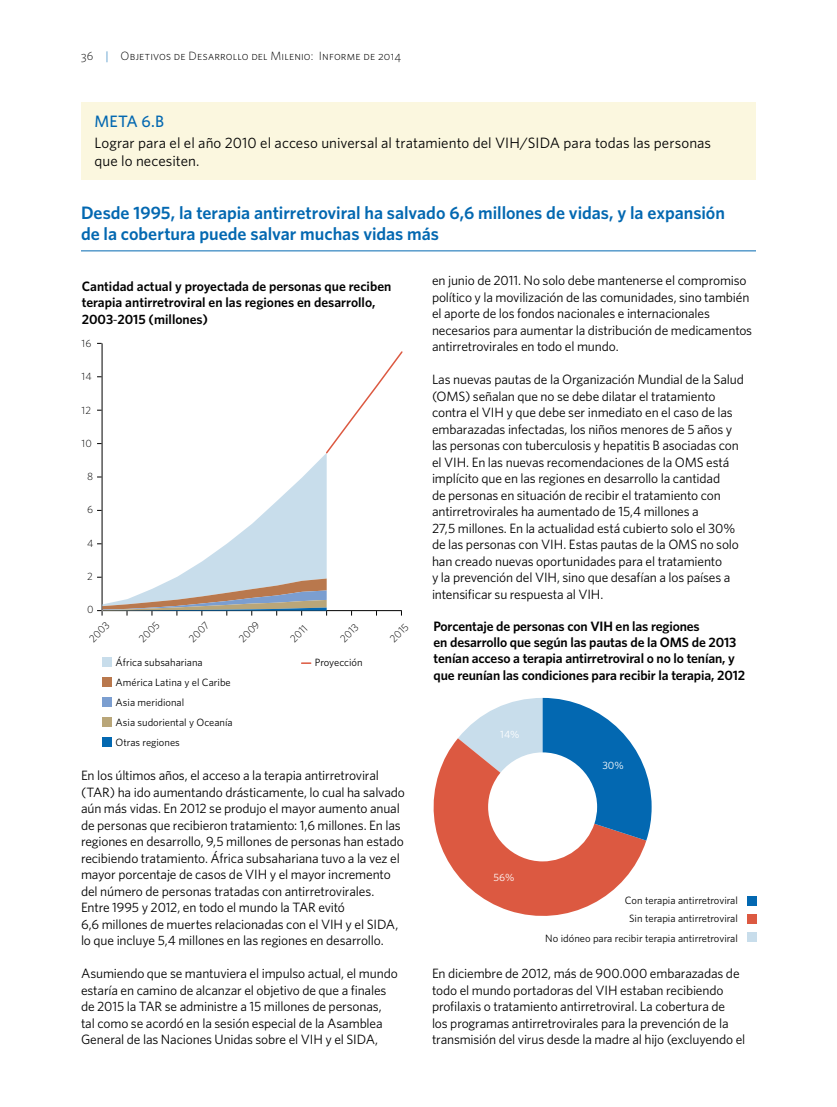
<style>
.page{position:relative;width:837px;height:1107px;background:#fff}
.page>*{position:absolute;margin:0;border:0;box-sizing:border-box;transform-origin:0 0}
.Head_4__Blue{font:600 18px/21px "Whitney";color:#0368b1}
.Target_head{font:500 16.5px "Whitney";color:#0368b1}
.Target_text{font:15px/18px "Whitney";letter-spacing:.005em;color:#000}
.t1{font:600 13.65px/16.4px "Whitney";letter-spacing:-.01em;color:#000}
.Body_text{font:13.5px/16.5px "Whitney";letter-spacing:-.01em;color:#000}
.Running_head_left{font:12px "Whitney Light SC";letter-spacing:.015em;color:#000}
.t2{font:10.65px/18.1px "Whitney";color:#000;text-align:center}
.t3{font:10.65px "Whitney";color:#fff}
.t4{font:10.5px/20.1px "Whitney";color:#000}
.t5{font:300 10.5px "Whitney";color:#000}
.s1{color:#0368b1}
.s2{font-family:"Myriad Pro";font-weight:400}
</style>
<div class="page">
<hr style="left:81px;top:250px;width:675px;height:1px;background:#0368b1">
<div style="left:81px;top:102px;width:675px;height:78px;background:#fbf7df"></div>
<hr style="left:102px;top:343px;width:1px;height:268px;background:#000">
<div style="left:102px;top:657px;width:9px;height:9px;background:#c8ddeb"></div>
<div style="left:102px;top:677px;width:9px;height:9px;background:#b9784d"></div>
<div style="left:102px;top:697px;width:9px;height:9px;background:#7b9ed0"></div>
<div style="left:102px;top:717px;width:9px;height:9px;background:#b9a679"></div>
<div style="left:102px;top:737px;width:9px;height:10px;background:#0368b1"></div>
<svg style="left:97px;top:350px;width:306px;height:266px"></svg>
<svg style="left:302px;top:662px;width:9px;height:2px"></svg>
<svg style="left:433px;top:738px;width:213px;height:178px;fill:#dc5941"></svg>
<svg style="left:458px;top:698px;width:194px;height:143px"></svg>
<div style="left:747px;top:896px;width:9px;height:9px;background:#0368b1"></div>
<div style="left:747px;top:914px;width:9px;height:10px;background:#dc5941"></div>
<div style="left:747px;top:933px;width:9px;height:9px;background:#c8ddeb"></div>
<p class="Running_head_left" style="left:81px;top:49px;width:322px">36 <span class="s1">|</span> Objetivos de Desarrollo del Milenio: Informe de 2014</p>
<p class="Target_head" style="left:94px;top:112px;width:71px">META 6.B</p>
<p class="Target_text" style="left:94px;top:134px;width:618px">Lograr para el el año 2010 el acceso universal al tratamiento del VIH/SIDA para todas las personas que lo necesiten.</p>
<p class="Head_4__Blue" style="left:81px;top:202px;width:645px">Desde 1995, la terapia antirretroviral ha salvado 6,6 millones de vidas, y la expansión de la cobertura puede salvar muchas vidas más</p>
<p class="t1" style="left:82px;top:278px;width:311px">Cantidad actual y proyectada de personas que reciben terapia antirretroviral en las regiones en desarrollo,<br>2003<span class="s2">-</span>2015 (millones)</p>
<p class="Body_text" style="left:432px;top:272px;width:322px">en junio de 2011. No solo debe mantenerse el compromiso político y la movilización de las comunidades, sino también el aporte de los fondos nacionales e internacionales necesarios para aumentar la distribución de medicamentos antirretrovirales en todo el mundo.</p>
<p class="Body_text" style="left:432px;top:371px;width:313px">Las nuevas pautas de la Organización Mundial de la Salud (OMS) señalan que no se debe dilatar el tratamiento contra el VIH y que debe ser inmediato en el caso de las embarazadas infectadas, los niños menores de 5 años y las personas con tuberculosis y hepatitis B asociadas con el VIH. En las nuevas recomendaciones de la OMS está implícito que en las regiones en desarrollo la cantidad<br>de personas en situación de recibir el tratamiento con antirretrovirales ha aumentado de 15,4 millones a<br>27,5 millones. En la actualidad está cubierto solo el 30% de las personas con VIH. Estas pautas de la OMS no solo han creado nuevas oportunidades para el tratamiento<br>y la prevención del VIH, sino que desafían a los países a intensificar su respuesta al VIH.</p>
<p class="t5" style="left:82px;top:337px;width:11px">16</p>
<p class="t5" style="left:82px;top:371px;width:12px">14</p>
<p class="t5" style="left:82px;top:404px;width:11px">12</p>
<p class="t5" style="left:82px;top:437px;width:12px">10</p>
<p class="t5" style="left:87px;top:470px;width:8px">8</p>
<p class="t5" style="left:87px;top:504px;width:8px">6</p>
<p class="t5" style="left:87px;top:537px;width:8px">4</p>
<p class="t5" style="left:87px;top:570px;width:7px">2</p>
<p class="t5" style="left:87px;top:604px;width:8px">0</p>
<p class="t5" style="left:87px;top:636px;width:26px;rotate:-45deg">2003</p>
<p class="t5" style="left:136px;top:636px;width:26px;rotate:-45deg">2005</p>
<p class="t5" style="left:186px;top:636px;width:25px;rotate:-45deg">2007</p>
<p class="t5" style="left:236px;top:636px;width:26px;rotate:-45deg">2009</p>
<p class="t5" style="left:288px;top:636px;width:21px;rotate:-45deg">2011</p>
<p class="t5" style="left:338px;top:636px;width:23px;rotate:-45deg">2013</p>
<p class="t5" style="left:387px;top:636px;width:23px;rotate:-45deg">2015</p>
<p class="t4" style="left:315px;top:652px;width:49px">Proyección</p>
<p class="t4" style="left:116px;top:652px;width:119px">África subsahariana<br>América Latina y el Caribe<br>Asia meridional<br>Asia sudoriental y Oceanía<br>Otras regiones</p>
<p class="Body_text" style="left:81px;top:767px;width:325px">En los últimos años, el acceso a la terapia antirretroviral (TAR) ha ido aumentando drásticamente, lo cual ha salvado aún más vidas. En 2012 se produjo el mayor aumento anual de personas que recibieron tratamiento: 1,6 millones. En las regiones en desarrollo, 9,5 millones de personas han estado recibiendo tratamiento. África subsahariana tuvo a la vez el mayor porcentaje de casos de VIH y el mayor incremento del número de personas tratadas con antirretrovirales.<br>Entre 1995 y 2012, en todo el mundo la TAR evitó<br>6,6 millones de muertes relacionadas con el VIH y el SIDA, lo que incluye 5,4 millones en las regiones en desarrollo.</p>
<p class="Body_text" style="left:81px;top:965px;width:318px">Asumiendo que se mantuviera el impulso actual, el mundo estaría en camino de alcanzar el objetivo de que a finales de 2015 la TAR se administre a 15 millones de personas, tal como se acordó en la sesión especial de la Asamblea General de las Naciones Unidas sobre el VIH y el SIDA,</p>
<p class="t1" style="left:434px;top:617px;width:313px">Porcentaje de personas con VIH en las regiones<br>en desarrollo que según las pautas de la OMS de 2013 tenían acceso a terapia antirretroviral o no lo tenían, y que reunían las condiciones para recibir la terapia, 2012</p>
<p class="t3" style="left:500px;top:728px;width:21px">14%</p>
<p class="t3" style="left:602px;top:759px;width:23px">30%</p>
<p class="t3" style="left:493px;top:871px;width:23px">56%</p>
<p class="t2" style="left:625px;top:891px;width:115px">Con terapia antirretroviral<br>Sin terapia antirretroviral</p>
<p class="t2" style="left:545px;top:929px;width:194px">No idóneo para recibir terapia antirretroviral</p>
<p class="Body_text" style="left:432px;top:965px;width:315px">En diciembre de 2012, más de 900.000 embarazadas de todo el mundo portadoras del VIH estaban recibiendo profilaxis o tratamiento antirretroviral. La cobertura de<br>los programas antirretrovirales para la prevención de la transmisión del virus desde la madre al hijo (excluyendo el</p>
</div>
